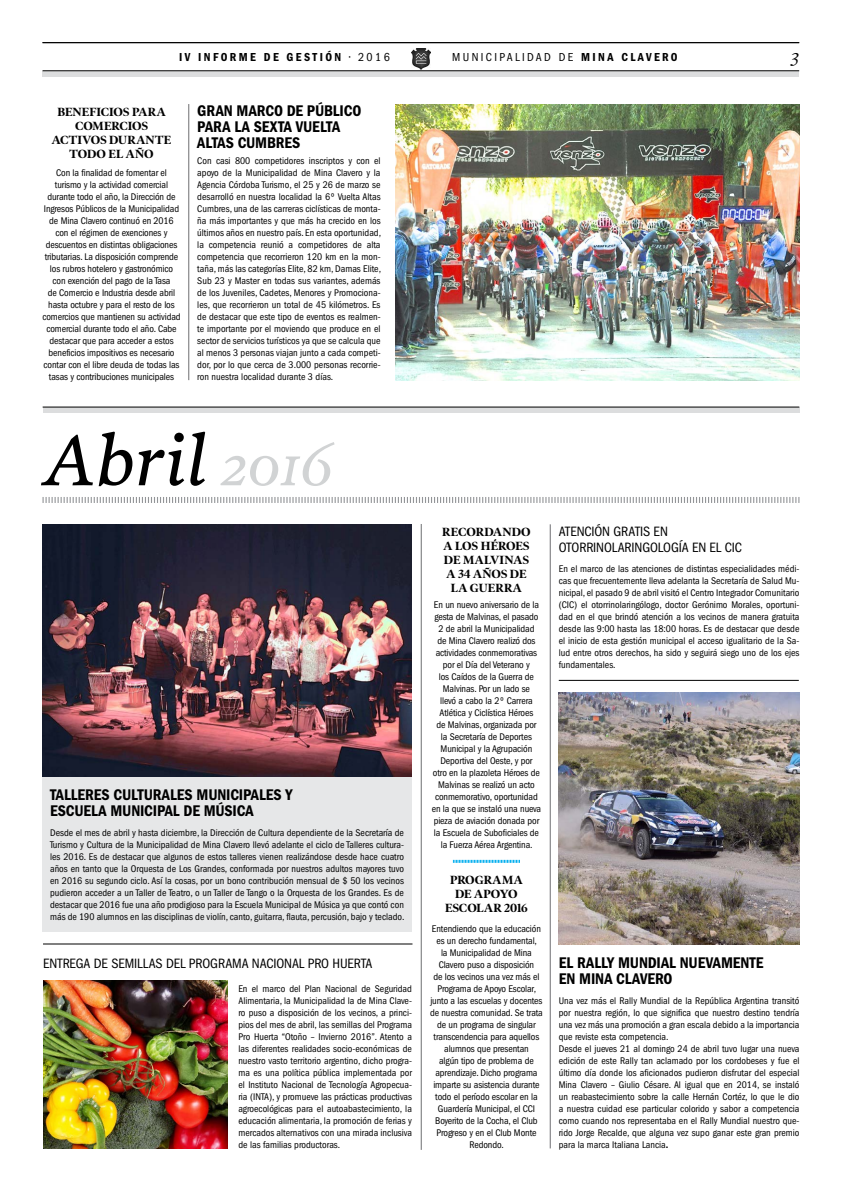
<style>
.page{position:relative;width:842px;height:1191px;background:#fff}
.page>*{position:absolute;margin:0;border:0;box-sizing:border-box;transform-origin:0 0}
.t1{font:italic 72px "Poynter OS Text Two";color:#000}
.t2{font:italic 18px "Poynter OS Text One";color:#000}
.t3{font:16px/16px "ITC Franklin Gothic Std Dm Cd";letter-spacing:-.01em;color:#000}
.t4{font:condensed 14px/16px "ITC Franklin Gothic Std";letter-spacing:-.005em;color:#000}
.t5{font:700 12px/14px "Poynter OS Display";letter-spacing:.005em;color:#000;text-align:center}
.t6{font:condensed 12px "ITC Franklin Gothic Std";letter-spacing:.2em;color:#000}
.t7{font:12px "ITC Franklin Gothic Std Dm Cd";color:#000}
.t8{font:condensed 10px/12px "ITC Franklin Gothic Std";letter-spacing:-.01em;color:#000;text-align:justify}
.s1{font-family:"ITC Franklin Gothic Std Dm Cd";font-stretch:normal}
.s2{font-size:58px;color:#d1d3d4}
</style>
<div class="page">
<div style="left:43px;top:71px;width:756px;height:6px;background:#dcddde"></div>
<hr style="left:43px;top:71px;width:756px;height:1px;background:#000">
<hr style="left:43px;top:42px;width:756px;height:1px;background:#000">
<img style="left:411px;top:48px;width:19px;height:21px">
<div style="left:43px;top:535px;width:369px;height:397px;background:#e6e7e8"></div>
<img style="left:43px;top:524px;width:369px;height:252px">
<hr style="left:421px;top:524px;width:1px;height:625px;background:#6d6e71">
<hr style="left:189px;top:104px;width:1px;height:276px;background:#6d6e71">
<hr style="left:550px;top:524px;width:1px;height:624px;background:#6d6e71">
<img style="left:395px;top:104px;width:404px;height:276px">
<div style="left:43px;top:407px;width:756px;height:6px;background:#dcddde"></div>
<hr style="left:43px;top:407px;width:756px;height:1px;background:#000">
<svg style="left:42px;top:497px;width:758px;height:6px"></svg>
<hr style="left:559px;top:680px;width:240px;height:1px;background:#000">
<hr style="left:43px;top:943px;width:369px;height:1px;background:#000">
<img style="left:559px;top:692px;width:240px;height:252px">
<img style="left:43px;top:980px;width:184px;height:168px">
<svg style="left:453px;top:860px;width:67px;height:3px"></svg>
<p class="t7" style="left:179px;top:50px;width:29px">IV INFORME</p>
<p class="t7" style="left:264px;top:50px;width:9px">DE</p>
<p class="t7" style="left:287px;top:50px;width:9px">GESTI</p>
<p class="t6" style="left:325px;top:50px;width:66px"><span class="s1">ÓN</span> • 2016</p>
<p class="t6" style="left:452px;top:50px;width:19px">Municipali</p>
<p class="t6" style="left:527px;top:50px;width:74px">dad de <span class="s1">MINA</span></p>
<p class="t7" style="left:621px;top:50px;width:42px">CLA VERO</p>
<h2 class="t2" style="left:791px;top:45px;width:10px">3</h2>
<h3 class="t3" style="left:197px;top:103px;width:166px">GRAN MARCO DE PÚBLICO<br>PARA LA SEXTA VUELTA<br>ALTAS CUMBRES</h3>
<p class="t8" style="left:197px;top:155px;width:185px">Con casi 800 competidores inscriptos y con el apoyo de la Municipalidad de Mina Clavero y la Agencia Córdoba Turismo, el 25 y 26 de marzo se desarrolló en nuestra localidad la 6º Vuelta Altas Cumbres, una de las carreras ciclísticas de monta&shy;ña más importantes y que más ha crecido en los últimos años en nuestro país. En esta oportunidad, la competencia reunió a competidores de alta competencia que recorrieron 120 km en la mon&shy;taña, más las categorías Elite, 82 km, Damas Elite, Sub 23 y Master en todas sus variantes, además de los Juveniles, Cadetes, Menores y Promociona&shy;les, que recorrieron un total de 45 kilómetros. Es de destacar que este tipo de eventos es realmen&shy;te importante por el moviendo que produce en el sector de servicios turísticos ya que se calcula que al menos 3 personas viajan junto a cada competi&shy;dor, por lo que cerca de 3.000 personas recorrie&shy;ron nuestra localidad durante 3 días.</p>
<p class="t5" style="left:52px;top:105px;width:121px">BENEFICIOS PARA<br>COMERCIOS<br>ACTIVOS DURANTE<br>TODO EL AÑO</p>
<p class="t8" style="left:42px;top:167px;width:140px;text-align:center">Con la finalidad de fomentar el turismo y la actividad comercial durante todo el año, la Dirección de Ingresos Públicos de la Municipalidad de Mina Clavero continuó en 2016 con el régimen de exenciones y descuentos en distintas obligaciones tributarias. La disposición comprende los rubros hotelero y gastronómico con exención del pago de la Tasa<br>de Comercio e Industria desde abril hasta octubre y para el resto de los comercios que mantienen su actividad comercial durante todo el año. Cabe destacar que para acceder a estos beneficios impositivos es necesario contar con el libre deuda de todas las tasas y contribuciones municipales</p>
<h1 class="t1" style="left:43px;top:416px;width:291px">Abril <span class="s2">2016</span></h1>
<h3 class="t3" style="left:50px;top:787px;width:245px">TALLERES CULTURALES MUNICIPALES Y<br>ESCUELA MUNICIPAL DE MÚSICA</h3>
<p class="t8" style="left:50px;top:827px;width:356px">Desde el mes de abril y hasta diciembre, la Dirección de Cultura dependiente de la Secretaría de Turismo y Cultura de la Municipalidad de Mina Clavero llevó adelante el ciclo de Talleres cultura&shy;les 2016. Es de destacar que algunos de estos talleres vienen realizándose desde hace cuatro años en tanto que la Orquesta de Los Grandes, conformada por nuestros adultos mayores tuvo en 2016 su segundo ciclo. Así la cosas, por un bono contribución mensual de $ 50 los vecinos pudieron acceder a un Taller de Teatro, o un Taller de Tango o la Orquesta de los Grandes. Es de destacar que 2016 fue una año prodigioso para la Escuela Municipal de Música ya que contó con más de 190 alumnos en las disciplinas de violín, canto, guitarra, flauta, percusión, bajo y teclado.</p>
<h3 class="t4" style="left:43px;top:955px;width:331px">ENTREGA DE SEMILLAS DEL PROGRAMA NACIONAL PRO HUERTA</h3>
<p class="t8" style="left:238px;top:983px;width:175px">En el marco del Plan Nacional de Seguridad Alimentaria, la Municipalidad la de Mina Clave&shy;ro puso a disposición de los vecinos, a princi&shy;pios del mes de abril, las semillas del Programa Pro Huerta “Otoño – Invierno 2016”. Atento a las diferentes realidades socio-económicas de nuestro vasto territorio argentino, dicho progra&shy;ma es una política pública implementada por el Instituto Nacional de Tecnología Agropecua&shy;ria (INTA), y promueve las prácticas productivas agroecológicas para el autoabastecimiento, la educación alimentaria, la promoción de ferias y mercados alternativos con una mirada inclusiva de las familias productoras.</p>
<p class="t5" style="left:442px;top:525px;width:90px">RECORDANDO<br>A LOS HÉROES<br>DE MALVINAS<br>A 34 AÑOS DE<br>LA GUERRA</p>
<p class="t8" style="left:432px;top:599px;width:111px;text-align:center">En un nuevo aniversario de la gesta de Malvinas, el pasado<br>2 de abril la Municipalidad<br>de Mina Clavero realizó dos actividades conmemorativas por el Día del Veterano y<br>los Caídos de la Guerra de<br>Malvinas. Por un lado se<br>llevó a cabo la 2º Carrera<br>Atlética y Ciclística Héroes<br>de Malvinas, organizada por<br>la Secretaría de Deportes<br>Municipal y la Agrupación<br>Deportiva del Oeste, y por<br>otro en la plazoleta Héroes de<br>Malvinas se realizó un acto conmemorativo, oportunidad en la que se instaló una nueva pieza de aviación donada por la Escuela de Suboficiales de la Fuerza Aérea Argentina.</p>
<p class="t5" style="left:445px;top:873px;width:84px">PROGRAMA<br>DE APOYO<br>ESCOLAR 2016</p>
<p class="t8" style="left:430px;top:923px;width:114px;text-align:center">Entendiendo que la educación es un derecho fundamental,<br>la Municipalidad de Mina<br>Clavero puso a disposición<br>de los vecinos una vez más el<br>Programa de Apoyo Escolar, junto a las escuelas y docentes de nuestra comunidad. Se trata de un programa de singular transcendencia para aquellos alumnos que presentan<br>algún tipo de problema de aprendizaje. Dicho programa imparte su asistencia durante todo el período escolar en la<br>Guardería Municipal, el CCI<br>Boyerito de la Cocha, el Club<br>Progreso y en el Club Monte<br>Redondo.</p>
<h3 class="t4" style="left:559px;top:523px;width:185px">ATENCIÓN GRATIS EN<br>OTORRINOLARINGOLOGÍA EN EL CIC</h3>
<p class="t8" style="left:559px;top:563px;width:242px">En el marco de las atenciones de distintas especialidades médi&shy;cas que frecuentemente lleva adelanta la Secretaría de Salud Mu&shy;nicipal, el pasado 9 de abril visitó el Centro Integrador Comunitario (CIC) el otorrinolaringólogo, doctor Gerónimo Morales, oportuni&shy;dad en el que brindó atención a los vecinos de manera gratuita desde las 9:00 hasta las 18:00 horas. Es de destacar que desde el inicio de esta gestión municipal el acceso igualitario de la Sa&shy;lud entre otros derechos, ha sido y seguirá siego uno de los ejes fundamentales.</p>
<h3 class="t3" style="left:559px;top:955px;width:206px">EL RALLY MUNDIAL NUEVAMENTE<br>EN MINA CLAVERO</h3>
<p class="t8" style="left:559px;top:995px;width:242px;text-align:left">Una vez más el Rally Mundial de la República Argentina transitó por nuestra región, lo que significa que nuestro destino tendría una vez más una promoción a gran escala debido a la importancia que reviste esta competencia.<br>Desde el jueves 21 al domingo 24 de abril tuvo lugar una nueva edición de este Rally tan aclamado por los cordobeses y fue el último día donde los aficionados pudieron disfrutar del especial Mina Clavero – Giulio Césare. Al igual que en 2014, se instaló un reabastecimiento sobre la calle Hernán Cortéz, lo que le dio a nuestra cuidad ese particular colorido y sabor a competencia como cuando nos representaba en el Rally Mundial nuestro que&shy;rido Jorge Recalde, que alguna vez supo ganar este gran premio para la marca Italiana Lancia<span class="s1">.</span></p>
</div>
